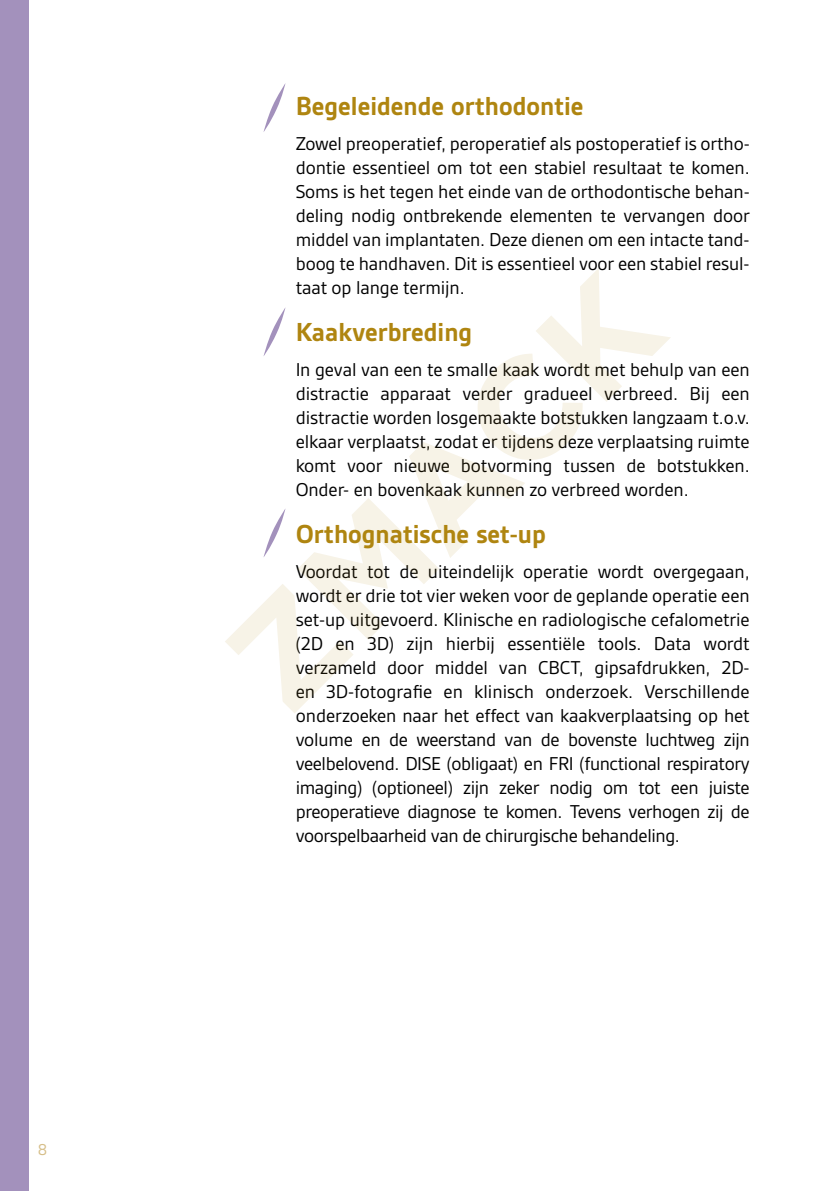
<style>
.page{position:relative;width:840px;height:1191px;background:#fff}
.page>*{position:absolute;margin:0;border:0;box-sizing:border-box;transform-origin:0 0}
.t1{font:700 28px "Gesta";color:#af8510}
.t2{font:20px/24px "Gesta";letter-spacing:-.005em;color:#000;text-align:justify}
.t3{font:17px "Gesta";color:#d6be88}
</style>
<div class="page">
<div style="left:0;top:0;width:28px;height:1191px;background:#a391bc"></div>
<svg style="left:263px;top:84px;width:22px;height:48px"></svg>
<svg style="left:225px;top:268px;width:446px;height:445px"></svg>
<p class="t3" style="left:38px;top:1139px;width:11px">8</p>
<h1 class="t1" style="left:295px;top:90px;width:289px">Begeleidende orthodontie</h1>
<p class="t2" style="left:295px;top:131px;width:455px">Zowel preoperatief, peroperatief als postoperatief is ortho&shy;dontie essentieel om tot een stabiel resultaat te komen.<br>Soms is het tegen het einde van de orthodontische behan&shy;deling nodig ontbrekende elementen te vervangen door middel van implantaten. Deze dienen om een intacte tand&shy;boog te handhaven. Dit is essentieel voor een stabiel resul&shy;taat op lange termijn.</p>
<h1 class="t1" style="left:295px;top:316px;width:178px">Kaakverbreding</h1>
<p class="t2" style="left:295px;top:357px;width:455px">In geval van een te smalle kaak wordt met behulp van een distractie apparaat verder gradueel verbreed. Bij een distractie worden losgemaakte botstukken langzaam t.o.v. elkaar verplaatst, zodat er tijdens deze verplaatsing ruimte komt voor nieuwe botvorming tussen de botstukken.<br>Onder- en bovenkaak kunnen zo verbreed worden.</p>
<h1 class="t1" style="left:295px;top:518px;width:251px">Orthognatische set-up</h1>
<p class="t2" style="left:295px;top:560px;width:455px">Voordat tot de uiteindelijk operatie wordt overgegaan, wordt er drie tot vier weken voor de geplande operatie een set-up uitgevoerd. Klinische en radiologische cefalometrie (2D en 3D) zijn hierbij essentiële tools. Data wordt verzameld door middel van CBCT, gipsafdrukken, 2D&shy;en 3D-fotografie en klinisch onderzoek. Verschillende onderzoeken naar het effect van kaakverplaatsing op het volume en de weerstand van de bovenste luchtweg zijn veelbelovend. DISE (obligaat) en FRI (functional respiratory imaging) (optioneel) zijn zeker nodig om tot een juiste preoperatieve diagnose te komen. Tevens verhogen zij de voorspelbaarheid van de chirurgische behandeling.</p>
</div>
